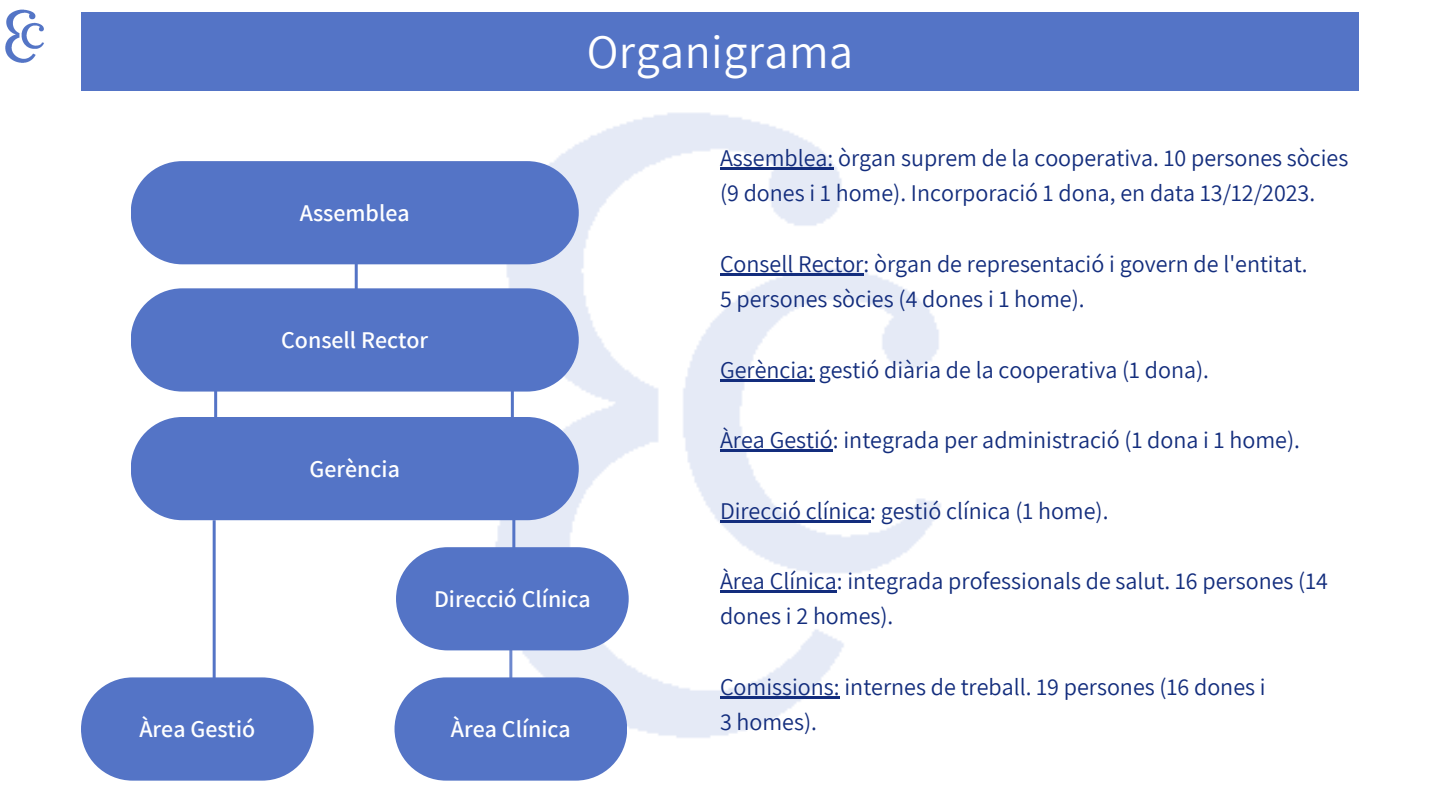
<style>
.page{position:relative;width:1440px;height:810px;background:#fff}
.page>*{position:absolute;margin:0;border:0;box-sizing:border-box;transform-origin:0 0}
.t1{font:48px "Assistant";letter-spacing:.01em;color:#fff}
.t2{font:24px/35.2px "Assistant";color:#132d7d}
.t3{font:600 24px "Assistant";color:#fff}
</style>
<div class="page">
<img style="left:5px;top:9px;width:39px;height:54px">
<img style="left:424px;top:113px;width:517px;height:668px">
<hr style="left:720px;top:168px;width:113px;height:2px;background:#132d7d">
<hr style="left:720px;top:273px;width:143px;height:3px;background:#132d7d">
<hr style="left:720px;top:379px;width:94px;height:2px;background:#132d7d">
<hr style="left:720px;top:450px;width:113px;height:2px;background:#132d7d">
<hr style="left:720px;top:520px;width:150px;height:2px;background:#132d7d">
<hr style="left:720px;top:591px;width:117px;height:2px;background:#132d7d">
<hr style="left:720px;top:696px;width:120px;height:3px;background:#132d7d">
<div style="left:131px;top:161px;width:448px;height:103px;background:#5474c6;border-radius:52px"></div>
<div style="left:131px;top:288px;width:448px;height:104px;background:#5474c6;border-radius:52px"></div>
<div style="left:81px;top:677px;width:233px;height:104px;background:#5474c6;border-radius:52px"></div>
<hr style="left:512px;top:496px;width:3px;height:99px;background:#5474c6">
<div style="left:395px;top:677px;width:232px;height:104px;background:#5474c6;border-radius:52px"></div>
<hr style="left:355px;top:239px;width:3px;height:99px;background:#5474c6">
<hr style="left:214px;top:342px;width:3px;height:99px;background:#5474c6">
<hr style="left:511px;top:342px;width:3px;height:99px;background:#5474c6">
<div style="left:131px;top:417px;width:448px;height:103px;background:#5474c6;border-radius:52px"></div>
<div style="left:81px;top:12px;width:1278px;height:79px;background:#5474c6"></div>
<div style="left:396px;top:547px;width:233px;height:103px;background:#5474c6;border-radius:52px"></div>
<hr style="left:213px;top:520px;width:3px;height:194px;background:#5474c6">
<p class="t3" style="left:300px;top:197px;width:111px">Assemblea</p>
<p class="t3" style="left:281px;top:324px;width:149px">Consell Rector</p>
<h2 class="t3" style="left:310px;top:452px;width:92px">Gerència</h2>
<h2 class="t1" style="left:587px;top:19px;width:268px">Organigrama</h2>
<p class="t2" style="left:720px;top:140px;width:630px">Assemblea: òrgan suprem de la cooperativa. 10 persones sòcies (9 dones i 1 home). Incorporació 1 dona, en data 13/12/2023.</p>
<h1 class="t2" style="left:720px;top:245px;width:589px">Consell Rector: òrgan de representació i govern de l'entitat.</h1>
<p class="t2" style="left:720px;top:281px;width:366px">5 persones sòcies (4 dones i 1 home).</p>
<p class="t2" style="left:720px;top:351px;width:491px">Gerència: gestió diària de la cooperativa (1 dona).</p>
<p class="t2" style="left:720px;top:422px;width:581px">Àrea Gestió: integrada per administració (1 dona i 1 home).</p>
<p class="t2" style="left:720px;top:492px;width:390px">Direcció clínica: gestió clínica (1 home).</p>
<h2 class="t3" style="left:434px;top:583px;width:158px">Direcció Clínica</h2>
<h2 class="t3" style="left:139px;top:713px;width:117px">Àrea Gestió</h2>
<h2 class="t3" style="left:451px;top:713px;width:121px">Àrea Clínica</h2>
<p class="t2" style="left:720px;top:563px;width:610px">Àrea Clínica: integrada professionals de salut. 16 persones (14 dones i 2 homes).</p>
<p class="t2" style="left:720px;top:668px;width:547px">Comissions: internes de treball. 19 persones (16 dones i</p>
<p class="t2" style="left:720px;top:704px;width:99px">3 homes).</p>
</div>
